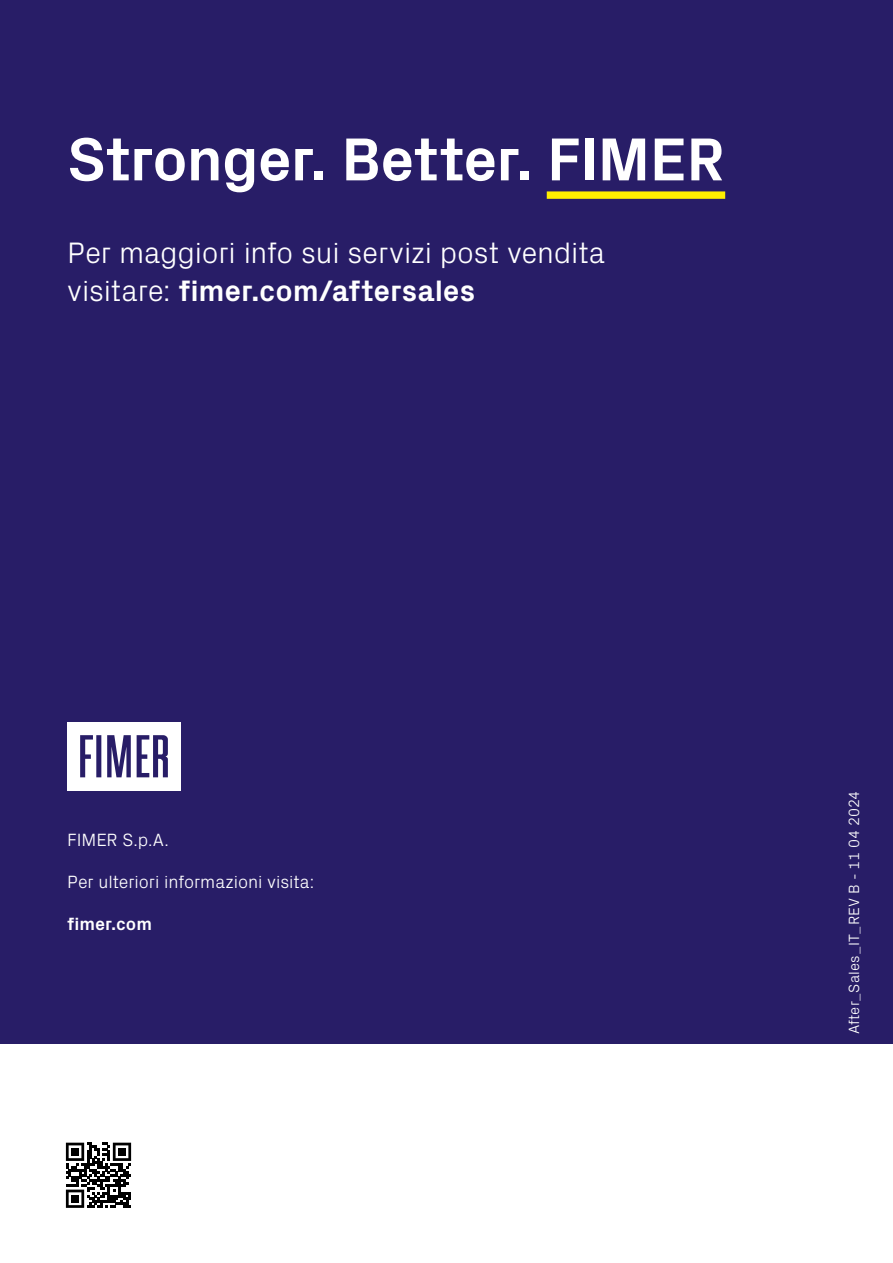
<style>
.page{position:relative;width:893px;height:1263px;background:#fff}
.page>*{position:absolute;margin:0;border:0;box-sizing:border-box;transform-origin:0 0}
.t1{font:700 61.5px "Fimer Grotesk";letter-spacing:-.02em;color:#fff}
.t2{font:300 30px/37.5px "Fimer Grotesk";letter-spacing:-.005em;color:#fff}
.t3{font:300 18px "Fimer Grotesk";letter-spacing:-.005em;color:#fff}
.t4{font:700 18px "Fimer Grotesk";color:#fff}
.t5{font:300 15px "Fimer Grotesk";letter-spacing:.005em;color:#fff}
.s1{font-weight:700}
</style>
<div class="page">
<div style="left:0;top:0;width:893px;height:1043px;background:#281d67"></div>
<div style="left:67px;top:722px;width:114px;height:68px;background:#fff"></div>
<svg style="left:80px;top:735px;width:88px;height:42px"></svg>
<div style="left:547px;top:191px;width:178px;height:8px;background:#fe0"></div>
<svg style="left:66px;top:1143px;width:65px;height:65px"></svg>
<div style="left:71px;top:1148px;width:8px;height:8px;background:#000"></div>
<div style="left:118px;top:1148px;width:8px;height:8px;background:#000"></div>
<div style="left:71px;top:1195px;width:8px;height:8px;background:#000"></div>
<h1 class="t1" style="left:67px;top:115px;width:659px">Stronger. Better. FIMER</h1>
<p class="t2" style="left:67px;top:232px;width:539px">Per maggiori info sui servizi post vendita visitare: <span class="s1">fimer.com/aftersales</span></p>
<p class="t3" style="left:67px;top:827px;width:103px">FIMER S.p.A.</p>
<p class="t3" style="left:67px;top:869px;width:248px">Per ulteriori informazioni visita:</p>
<p class="t4" style="left:67px;top:911px;width:86px">fimer.com</p>
<p class="t5" style="left:843px;top:1034px;width:245px;rotate:-90deg">After_Sales_IT_REV B - 11 04 2024</p>
</div>
